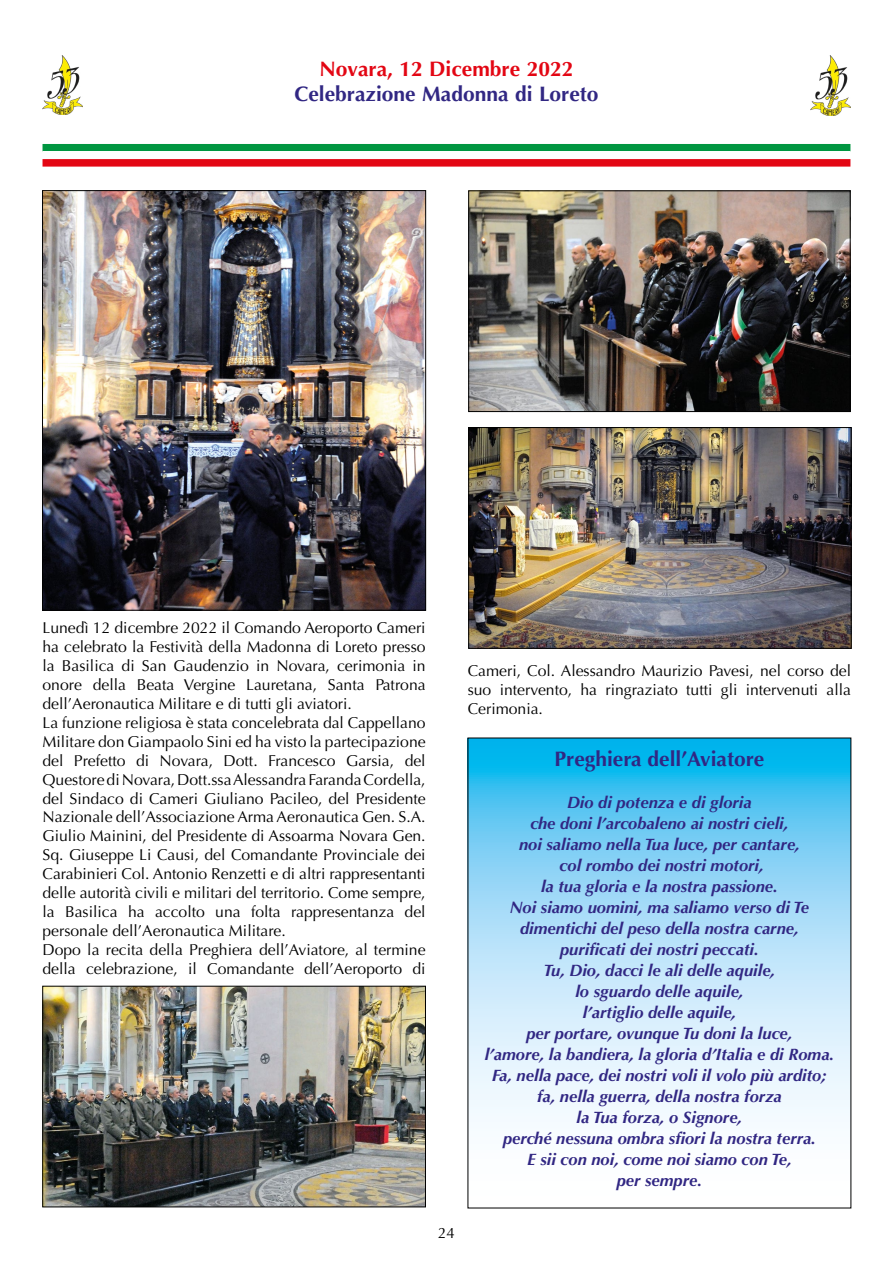
<style>
.page{position:relative;width:893px;height:1263px;background:#fff}
.page>*{position:absolute;margin:0;border:0;box-sizing:border-box;transform-origin:0 0}
.t1{font:700 21px "Optima";color:#312783}
.t2{font:700 21px "Optima";color:#e30613}
.t3{font:italic 700 16.5px/21px "Optima";color:#312783;text-align:center}
.t4{font:15.75px/18.9px "Optima";color:#000}
.t5{font:15px "Optima";color:#000}
</style>
<div class="page">
<div style="left:43px;top:144px;width:807px;height:7px;background:#009641"></div>
<div style="left:43px;top:159px;width:807px;height:8px;background:#e30613"></div>
<img style="left:45px;top:988px;width:379px;height:217px">
<div style="left:43px;top:986px;width:383px;height:221px;border:1px solid #000"></div>
<svg style="left:470px;top:740px;width:379px;height:382px;background:#9edcf7"></svg>
<img style="left:43px;top:55px;width:40px;height:60px">
<img style="left:810px;top:56px;width:40px;height:59px">
<img style="left:44px;top:192px;width:380px;height:416px">
<img style="left:470px;top:429px;width:379px;height:217px">
<div style="left:468px;top:427px;width:383px;height:221px;border:1px solid #000"></div>
<img style="left:470px;top:193px;width:378px;height:217px">
<div style="left:468px;top:191px;width:382px;height:221px;border:1px solid #000"></div>
<h1 class="t2" style="left:320px;top:57px;width:255px">Novara, 12 Dicembre 2022</h1>
<h1 class="t1" style="left:294px;top:82px;width:306px">Celebrazione Madonna di Loreto</h1>
<p class="t4" style="left:43px;top:619px;width:385px">Lunedì 12 dicembre 2022 il Comando Aeroporto Cameri ha celebrato la Festività della Madonna di Loreto presso la Basilica di San Gaudenzio in Novara, cerimonia in onore della Beata Vergine Lauretana, Santa Patrona dell’Aeronautica Militare e di tutti gli aviatori.<br>La funzione religiosa è stata concelebrata dal Cappellano Militare don Giampaolo Sini ed ha visto la partecipazione del Prefetto di Novara, Dott. Francesco Garsia, del Questore di Novara, Dott.ssa Alessandra Faranda Cordella, del Sindaco di Cameri Giuliano Pacileo, del Presidente Nazionale dell’Associazione Arma Aeronautica Gen. S.A.<br>Giulio Mainini, del Presidente di Assoarma Novara Gen.<br>Sq. Giuseppe Li Causi, del Comandante Provinciale dei Carabinieri Col. Antonio Renzetti e di altri rappresentanti delle autorità civili e militari del territorio. Come sempre, la Basilica ha accolto una folta rappresentanza del personale dell’Aeronautica Militare.<br>Dopo la recita della Preghiera dell’Aviatore, al termine della celebrazione, il Comandante dell’Aeroporto di</p>
<p class="t4" style="left:468px;top:662px;width:385px;text-align:justify">Cameri, Col. Alessandro Maurizio Pavesi, nel corso del suo intervento, ha ringraziato tutti gli intervenuti alla Cerimonia.</p>
<h1 class="t1" style="left:554px;top:747px;width:211px">Preghiera dell’Aviatore</h1>
<p class="t3" style="left:485px;top:792px;width:351px">Dio di potenza e di gloria<br>che doni l’arcobaleno ai nostri cieli,<br>noi saliamo nella Tua luce, per cantare,<br>col rombo dei nostri motori,<br>la tua gloria e la nostra passione.<br>Noi siamo uomini, ma saliamo verso di Te dimentichi del peso della nostra carne,<br>purificati dei nostri peccati.<br>Tu, Dio, dacci le ali delle aquile,<br>lo sguardo delle aquile,<br>l’artiglio delle aquile,<br>per portare, ovunque Tu doni la luce,<br>l’amore, la bandiera, la gloria d’Italia e di Roma.<br>Fa, nella pace, dei nostri voli il volo più ardito; fa, nella guerra, della nostra forza<br>la Tua forza, o Signore,<br>perché nessuna ombra sfiori la nostra terra.<br>E sii con noi, come noi siamo con Te,<br>per sempre.</p>
<p class="t5" style="left:438px;top:1224px;width:18px">24</p>
</div>
